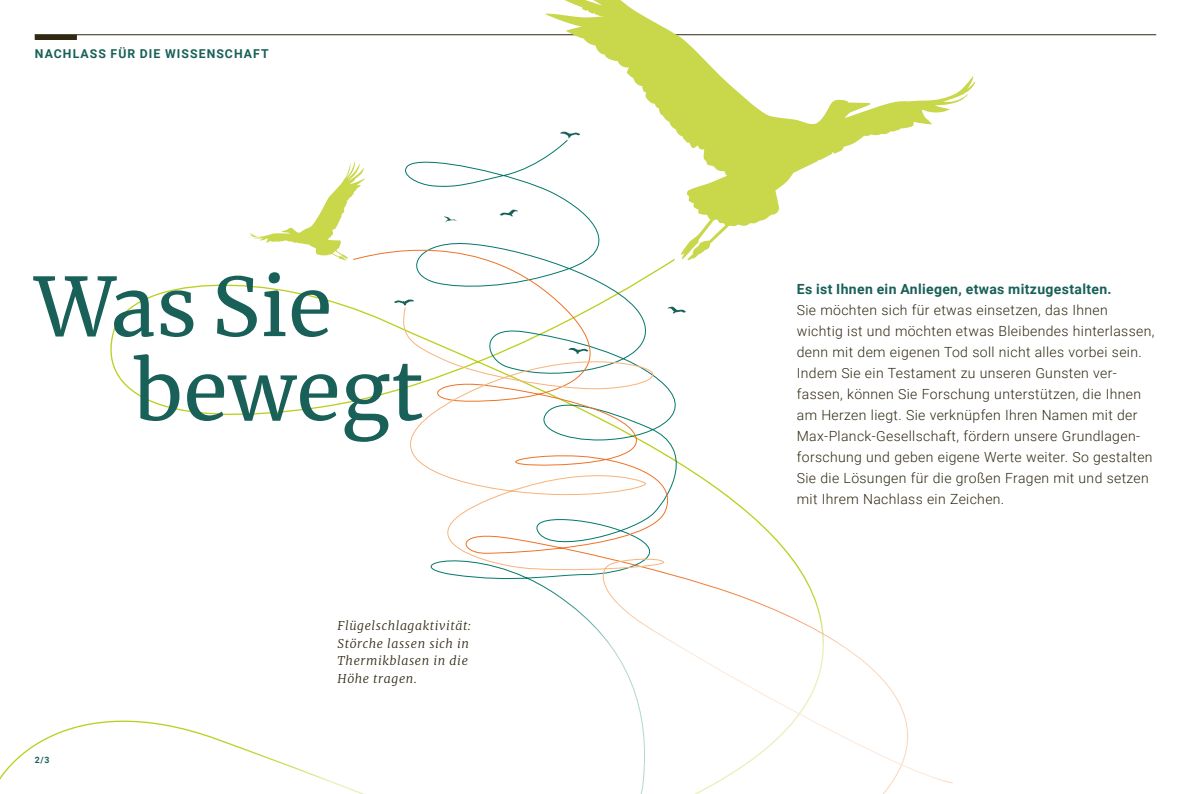
<style>
.page{position:relative;width:1191px;height:794px;background:#fff}
.page>*{position:absolute;margin:0;border:0;box-sizing:border-box;transform-origin:0 0}
.t1{font:80.5px/84px "Merriweather";letter-spacing:.01em;color:#186058}
.t2{font:300 14px/21px "Roboto";letter-spacing:.025em;color:#2f2912}
.t3{font:700 14px "Roboto";letter-spacing:.025em;color:#186058}
.t4{font:italic 300 12.25px/17.5px "Merriweather";letter-spacing:.05em;color:#2f2912}
.t5{font:700 12.25px "Roboto";letter-spacing:.085em;color:#186058}
.t6{font:700 8.75px "Roboto";color:#186058}
</style>
<div class="page">
<hr style="left:35px;top:34px;width:1121px;height:1px;background:#2f2912">
<div style="left:35px;top:35px;width:42px;height:5px;background:#2f2912"></div>
<svg style="left:352px;top:243px;width:321px;height:159px"></svg>
<svg style="left:369px;top:306px;width:420px;height:274px"></svg>
<div style="left:519px;top:553px;width:508px;height:241px;background:#fff"></div>
<svg style="left:499px;top:209px;width:19px;height:8px"></svg>
<svg style="left:667px;top:306px;width:19px;height:8px"></svg>
<svg style="left:444px;top:216px;width:13px;height:6px"></svg>
<svg style="left:568px;top:348px;width:20px;height:6px"></svg>
<svg style="left:394px;top:299px;width:20px;height:6px"></svg>
<svg style="left:538px;top:0;width:437px;height:261px"></svg>
<svg style="left:250px;top:161px;width:115px;height:99px"></svg>
<div style="left:364px;top:423px;width:33px;height:17px;background:#fff"></div>
<p class="t5" style="left:35px;top:45px;width:235px">NACHLASS FÜR DIE WISSENSCHAFT</p>
<h1 class="t1" style="left:134px;top:262px;width:291px;text-indent:-99px">Was Sie bewegt</h1>
<p class="t6" style="left:35px;top:753px;width:16px">2/3</p>
<p class="t4" style="left:338px;top:616px;width:135px">Flügelschlagaktivität:<br>Störche lassen sich in<br>Thermikblasen in die<br>Höhe tragen.</p>
<p class="t3" style="left:797px;top:279px;width:316px">Es ist Ihnen ein Anliegen, etwas mitzugestalten.</p>
<p class="t2" style="left:797px;top:299px;width:359px">Sie möchten sich für etwas einsetzen, das Ihnen wichtig ist und möchten etwas Bleibendes hinterlassen, denn mit dem eigenen Tod soll nicht alles vorbei sein.<br>Indem Sie ein Testament zu unseren Gunsten ver&shy;fassen, können Sie Forschung unterstützen, die Ihnen am Herzen liegt. Sie verknüpfen Ihren Namen mit der Max-Planck-Gesellschaft, fördern unsere Grundlagen&shy;forschung und geben eigene Werte weiter. So gestalten Sie die Lösungen für die großen Fragen mit und setzen mit Ihrem Nachlass ein Zeichen.</p>
</div>
